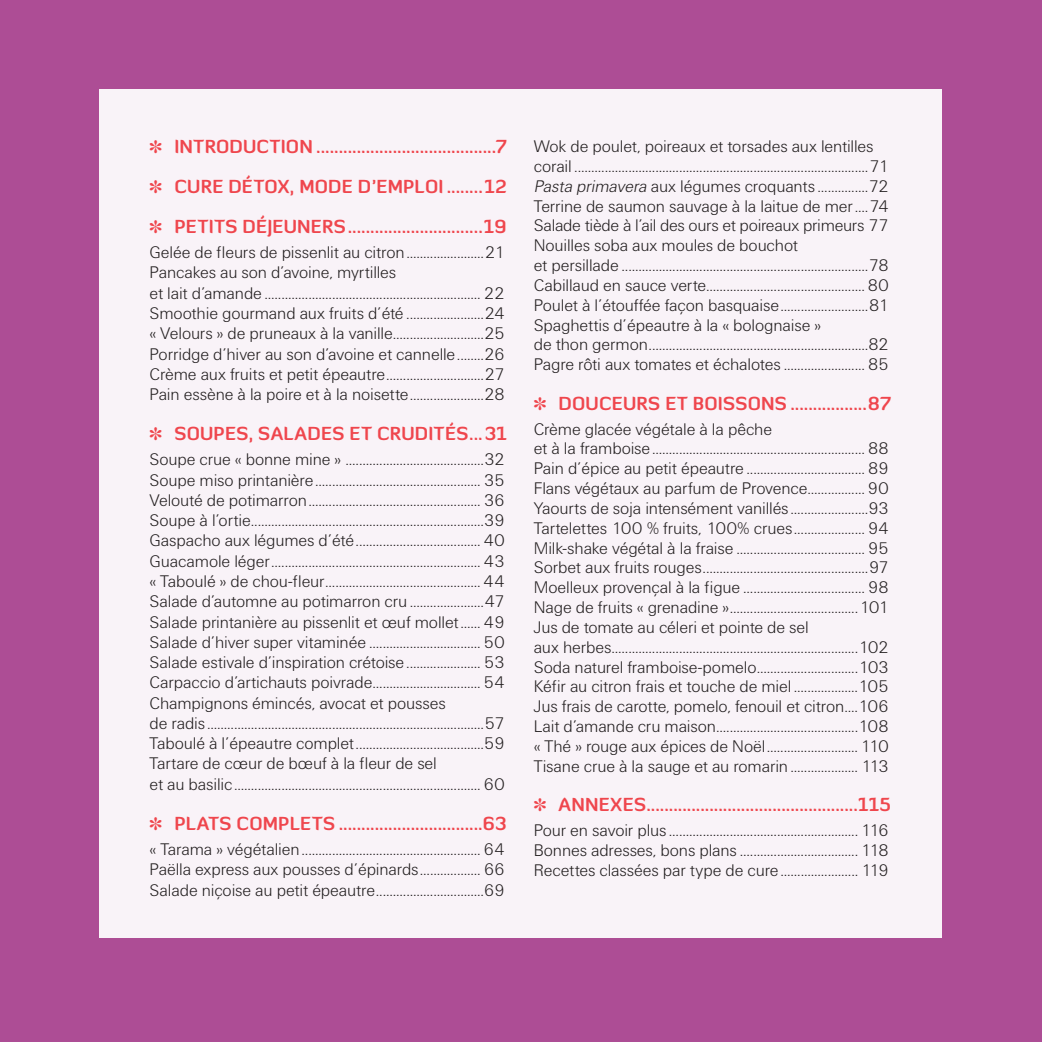
<style>
.page{position:relative;width:1042px;height:1042px;background:#ad4d95}
.page>*{position:absolute;margin:0;border:0;box-sizing:border-box;transform-origin:0 0}
.t1{font:700 18.38px/40.1px "Diavlo";letter-spacing:.01em;color:#ef464d;text-align:justify}
.t2{font:700 18.38px "Diavlo";letter-spacing:.03em;color:#ef464d}
.t3{font:300 17.5px/19.8px "Unitus LH";letter-spacing:-.01em;color:#231f20}
.s1{font-style:italic}
</style>
<div class="page">
<div style="left:99px;top:89px;width:843px;height:849px;background:#f9f3f8"></div>
<p class="t1" style="left:150px;top:126px;width:359px">✽ INTRODUCTION ........................................7 ✽ CURE DÉTOX, MODE D’EMPLOI ........12 ✽ PETITS DÉJEUNERS..............................19</p>
<p class="t3" style="left:150px;top:242px;width:357px;line-height:20.3px">Gelée de fleurs de pissenlit au citron.......................21<br>Pancakes au son d’avoine, myrtilles<br>et lait d’amande ................................................................ 22<br>Smoothie gourmand aux fruits d’été .......................24 « Velours » de pruneaux à la vanille...........................25<br>Porridge d’hiver au son d’avoine et cannelle........26<br>Crème aux fruits et petit épeautre.............................27<br>Pain essène à la poire et à la noisette......................28</p>
<p class="t1" style="left:150px;top:413px;width:359px">✽ SOUPES, SALADES ET CRUDITÉS...31</p>
<p class="t3" style="left:150px;top:450px;width:357px;line-height:20.3px">Soupe crue « bonne mine » .........................................32<br>Soupe miso printanière................................................. 35<br>Velouté de potimarron................................................... 36<br>Soupe à l’ortie.....................................................................39<br>Gaspacho aux légumes d’été.....................................40<br>Guacamole léger.............................................................. 43 « Taboulé » de chou-fleur..............................................44<br>Salade d’automne au potimarron cru ......................47<br>Salade printanière au pissenlit et œuf mollet...... 49<br>Salade d’hiver super vitaminée ................................. 50<br>Salade estivale d’inspiration crétoise...................... 53<br>Carpaccio d’artichauts poivrade................................ 54<br>Champignons émincés, avocat et pousses<br>de radis..................................................................................57<br>Taboulé à l’épeautre complet......................................59<br>Tartare de cœur de bœuf à la fleur de sel<br>et au basilic......................................................................... 60</p>
<p class="t1" style="left:150px;top:803px;width:359px">✽ PLATS COMPLETS ................................63</p>
<p class="t3" style="left:150px;top:839px;width:357px;line-height:20.3px;text-align:justify">« Tarama » végétalien..................................................... 64<br>Paëlla express aux pousses d’épinards.................. 66<br>Salade niçoise au petit épeautre................................69</p>
<p class="t3" style="left:534px;top:137px;width:357px">Wok de poulet, poireaux et torsades aux lentilles corail .......................................................................................71<br><span class="s1">Pasta primavera</span> aux légumes croquants ...............72<br>Terrine de saumon sauvage à la laitue de mer....74<br>Salade tiède à l’ail des ours et poireaux primeurs 77<br>Nouilles soba aux moules de bouchot<br>et persillade .........................................................................78<br>Cabillaud en sauce verte............................................... 80<br>Poulet à l’étouffée façon basquaise..........................81<br>Spaghettis d’épeautre à la « bolognaise »<br>de thon germon.................................................................82<br>Pagre rôti aux tomates et échalotes ........................ 85</p>
<p class="t1" style="left:534px;top:383px;width:358px">✽ DOUCEURS ET BOISSONS .................87</p>
<p class="t3" style="left:534px;top:419px;width:357px">Crème glacée végétale à la pêche<br>et à la framboise............................................................... 88<br>Pain d’épice au petit épeautre ................................... 89<br>Flans végétaux au parfum de Provence................. 90<br>Yaourts de soja intensément vanillés .......................93<br>Tartelettes 100 % fruits, 100% crues..................... 94<br>Milk-shake végétal à la fraise ...................................... 95<br>Sorbet aux fruits rouges.................................................97<br>Moelleux provençal à la figue .................................... 98<br>Nage de fruits « grenadine »......................................101<br>Jus de tomate au céleri et pointe de sel<br>aux herbes.........................................................................102<br>Soda naturel framboise-pomelo..............................103<br>Kéfir au citron frais et touche de miel ...................105<br>Jus frais de carotte, pomelo, fenouil et citron....106<br>Lait d’amande cru maison..........................................108 « Thé » rouge aux épices de Noël...........................110<br>Tisane crue à la sauge et au romarin....................113</p>
<p class="t2" style="left:534px;top:793px;width:358px">✽ ANNEXES...............................................115</p>
<p class="t3" style="left:534px;top:820px;width:357px;text-align:justify">Pour en savoir plus ........................................................116<br>Bonnes adresses, bons plans ...................................118<br>Recettes classées par type de cure.......................119</p>
</div>
